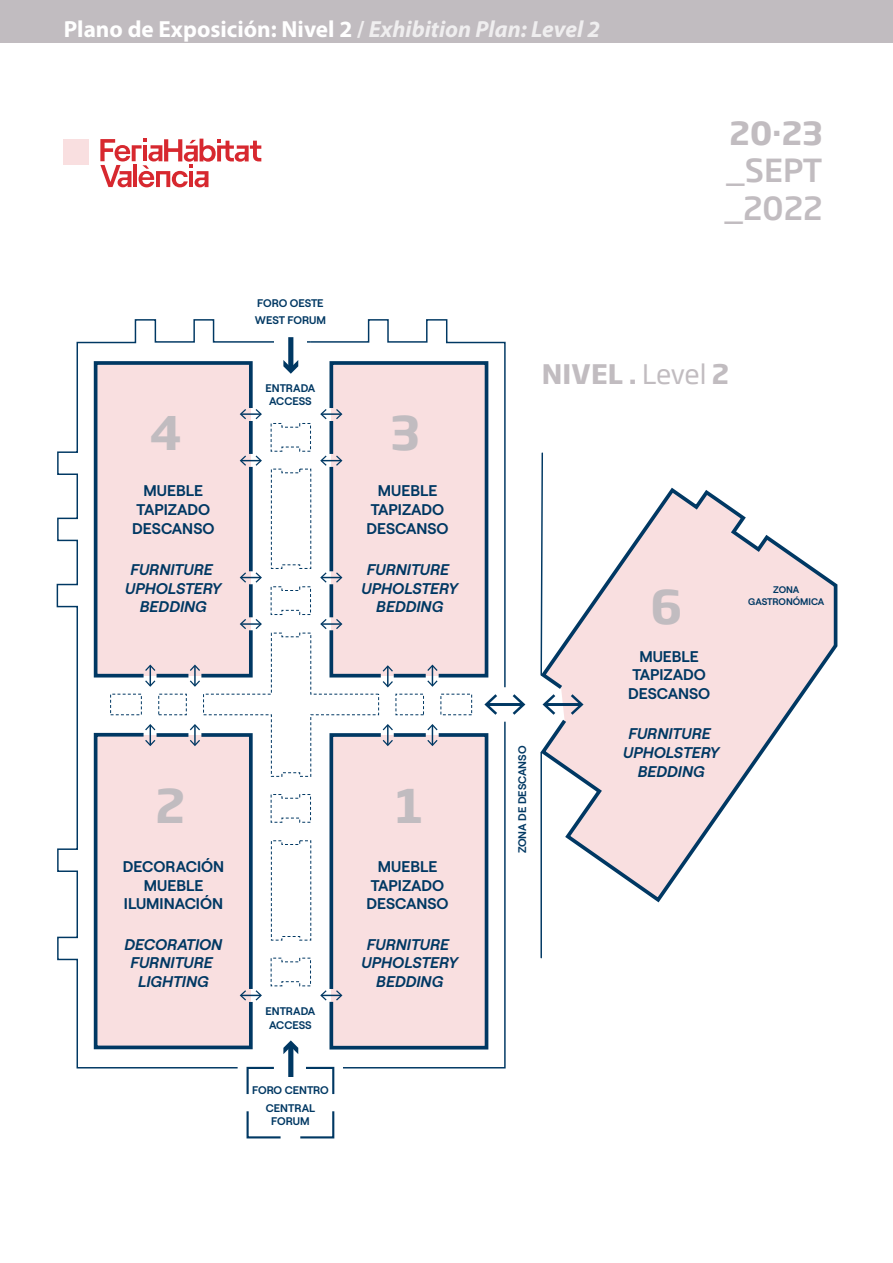
<style>
.page{position:relative;width:893px;height:1263px;background:#fff}
.page>*{position:absolute;margin:0;border:0;box-sizing:border-box;transform-origin:0 0}
.t1{font:700 45.75px "Soho Gothic Pro";color:#c1bcc0}
.t2{font:500 31.5px/37.8px "Soho Gothic Pro";color:#c1bcc0}
.t3{font:700 31.5px "Soho Gothic Pro";color:#c1bcc0}
.t4{font:700 26.55px "Soho Gothic Pro";color:#c1bcc0}
.t5{font:700 23.4px "Myriad Pro";color:#fff}
.t6{font:italic 600 15.45px/18.6px "Roobert";color:#003863;text-align:center}
.t7{font:600 15.45px/18.6px "Roobert";color:#003863;text-align:center}
.t8{font:600 11.1px/13.2px "Roobert";color:#003863;text-align:center}
.t9{font:600 9.6px/11.6px "Roobert";color:#003863;text-align:center}
.s1{color:rgb(255 255 255/.75)}
.s2{font-style:italic;color:rgb(255 255 255/.75)}
.s3{font-weight:400}
</style>
<div class="page">
<div style="left:0;top:0;width:893px;height:43px;background:#c1bcc0"></div>
<svg style="left:312px;top:319px;width:194px;height:369px"></svg>
<svg style="left:343px;top:721px;width:163px;height:348px"></svg>
<svg style="left:56px;top:319px;width:256px;height:750px"></svg>
<svg style="left:541px;top:452px;width:2px;height:33px"></svg>
<hr style="left:540px;top:752px;width:2px;height:206px;background:#003863">
<svg style="left:245px;top:1066px;width:31px;height:29px"></svg>
<svg style="left:246px;top:1111px;width:35px;height:28px"></svg>
<svg style="left:304px;top:1066px;width:31px;height:29px"></svg>
<svg style="left:300px;top:1111px;width:35px;height:28px"></svg>
<svg style="left:92px;top:359px;width:162px;height:320px"></svg>
<hr style="left:157px;top:674px;width:31px;height:3px;background:#003863">
<svg style="left:328px;top:359px;width:162px;height:320px"></svg>
<svg style="left:329px;top:731px;width:161px;height:320px"></svg>
<svg style="left:92px;top:731px;width:162px;height:320px"></svg>
<svg style="left:157px;top:733px;width:31px;height:4px"></svg>
<svg style="left:540px;top:485px;width:298px;height:420px"></svg>
<div style="left:288px;top:1045px;width:5px;height:32px;background:#003863"></div>
<svg style="left:283px;top:1040px;width:15px;height:14px"></svg>
<hr style="left:487px;top:703px;width:36px;height:3px;background:#003863">
<svg style="left:513px;top:694px;width:12px;height:21px"></svg>
<svg style="left:484px;top:694px;width:13px;height:21px"></svg>
<hr style="left:545px;top:703px;width:36px;height:3px;background:#003863">
<svg style="left:571px;top:694px;width:13px;height:21px"></svg>
<svg style="left:543px;top:694px;width:12px;height:21px"></svg>
<svg style="left:145px;top:664px;width:10px;height:23px"></svg>
<svg style="left:427px;top:664px;width:11px;height:23px"></svg>
<svg style="left:145px;top:724px;width:10px;height:22px"></svg>
<svg style="left:190px;top:409px;width:203px;height:591px"></svg>
<svg style="left:427px;top:724px;width:11px;height:22px"></svg>
<svg style="left:100px;top:138px;width:161px;height:49px"></svg>
<div style="left:64px;top:139px;width:25px;height:26px;background:#f9dfe0"></div>
<div style="left:275px;top:334px;width:32px;height:43px;background:#fff"></div>
<div style="left:288px;top:337px;width:5px;height:32px;background:#003863"></div>
<svg style="left:283px;top:360px;width:15px;height:14px"></svg>
<h3 class="t5" style="left:64px;top:14px;width:538px">Plano de Exposición: Nivel 2 <span class="s1">/</span> <span class="s2">Exhibition Plan: Level 2</span></h3>
<p class="t8" style="left:255px;top:293px;width:72px;line-height:17.5px;text-align:left">FORO OESTE<br>WEST FORUM</p>
<h2 class="t3" style="left:729px;top:108px;width:95px">20·23</h2>
<h2 class="t2" style="left:724px;top:150px;width:100px">_SEPT _2022</h2>
<p class="t8" style="left:265px;top:380px;width:51px">ENTRADA<br>ACCESS</p>
<h1 class="t1" style="left:150px;top:397px;width:34px">4</h1>
<h1 class="t1" style="left:390px;top:397px;width:31px">3</h1>
<p class="t7" style="left:132px;top:480px;width:84px">MUEBLE<br>TAPIZADO<br>DESCANSO</p>
<p class="t7" style="left:366px;top:480px;width:84px">MUEBLE<br>TAPIZADO<br>DESCANSO</p>
<p class="t6" style="left:125px;top:559px;width:98px">FURNITURE<br>UPHOLSTERY<br>BEDDING</p>
<p class="t6" style="left:362px;top:559px;width:98px">FURNITURE<br>UPHOLSTERY<br>BEDDING</p>
<h1 class="t1" style="left:155px;top:769px;width:31px">2</h1>
<h1 class="t1" style="left:396px;top:769px;width:29px">1</h1>
<p class="t7" style="left:123px;top:856px;width:103px">DECORACIÓN<br>MUEBLE<br>ILUMINACIÓN</p>
<p class="t7" style="left:366px;top:856px;width:84px">MUEBLE<br>TAPIZADO<br>DESCANSO</p>
<p class="t6" style="left:124px;top:934px;width:99px">DECORATION<br>FURNITURE<br>LIGHTING</p>
<p class="t6" style="left:362px;top:934px;width:98px">FURNITURE<br>UPHOLSTERY<br>BEDDING</p>
<p class="t8" style="left:265px;top:1004px;width:51px">ENTRADA<br>ACCESS</p>
<p class="t8" style="left:252px;top:1081px;width:78px;line-height:17.5px">FORO CENTRO<br>CENTRAL</p>
<p class="t8" style="left:271px;top:1114px;width:40px">FORUM</p>
<h3 class="t4" style="left:542px;top:353px;width:189px">NIVEL . <span class="s3">Level</span> 2</h3>
<p class="t8" style="left:515px;top:853px;width:109px;rotate:-90deg">ZONA DE DESCANSO</p>
<h1 class="t1" style="left:651px;top:571px;width:33px">6</h1>
<p class="t7" style="left:628px;top:646px;width:84px">MUEBLE<br>TAPIZADO<br>DESCANSO</p>
<p class="t6" style="left:623px;top:723px;width:98px">FURNITURE<br>UPHOLSTERY<br>BEDDING</p>
<p class="t9" style="left:748px;top:583px;width:78px">ZONA<br>GASTRONÓMICA</p>
</div>
